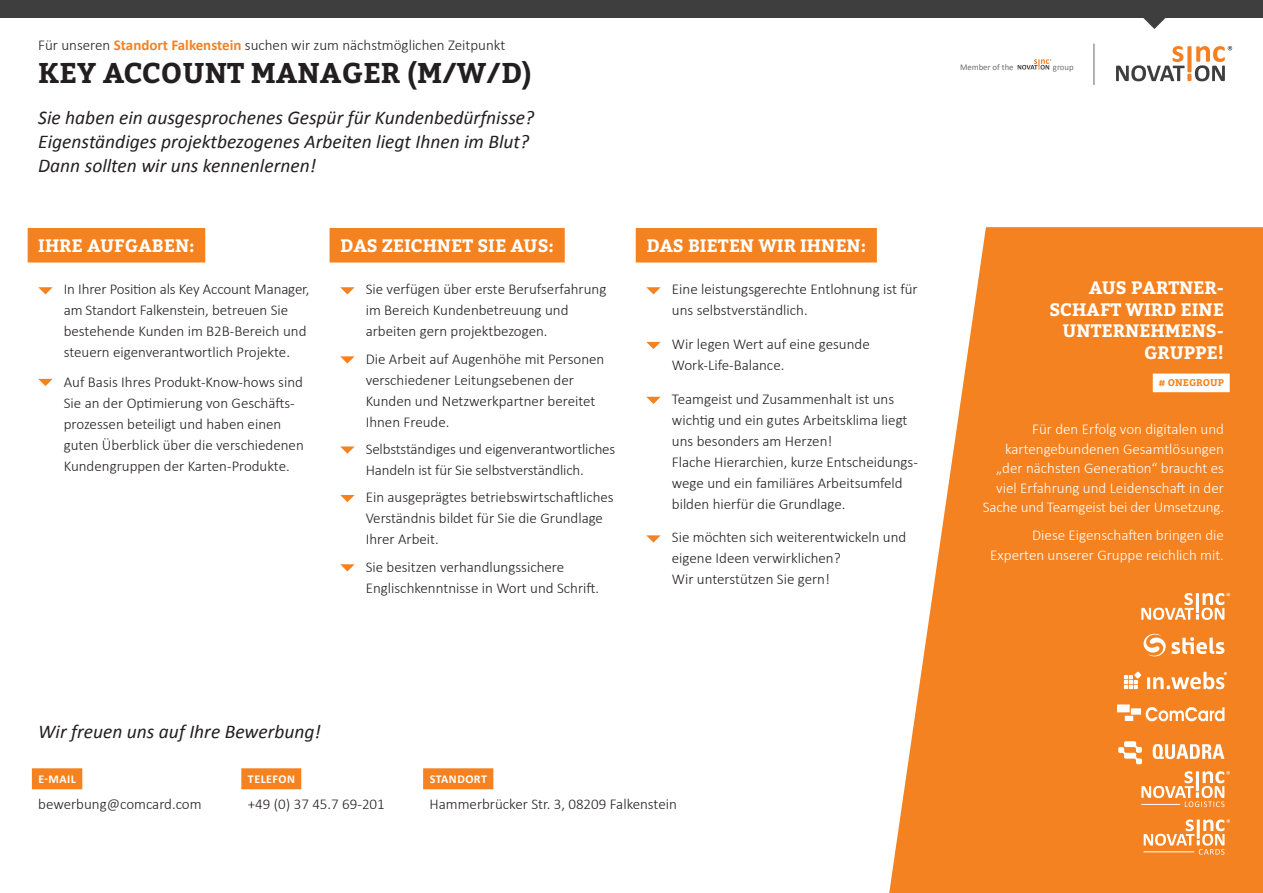
<style>
.page{position:relative;width:1263px;height:893px;background:#fff}
.page>*{position:absolute;margin:0;border:0;box-sizing:border-box;transform-origin:0 0}
.t1{font:700 28.5px "Bitter";color:#231f20}
.t2{font:italic 19.5px/24px "Calibri";color:#231f20}
.t3{font:700 18px/21.6px "Bitter";color:#fff;text-align:right}
.t4{font:300 15px/21px "Calibri";color:#231f20}
.t5{font:300 15px/19.5px "Calibri";color:#fff;text-align:right}
.t6{font:700 12px "Calibri";letter-spacing:.04em;color:#fff}
.t7{font:700 9.75px "Bitter";color:#f58220}
.t8{font:9px "Calibri";color:#fff}
.t9{font:8.7px "Calibri";color:#6c6d70}
.s1{font-weight:700;color:#f58220}
</style>
<div class="page">
<div style="left:28px;top:228px;width:177px;height:34px;background:#f58220"></div>
<div style="left:330px;top:228px;width:235px;height:34px;background:#f58220"></div>
<div style="left:636px;top:228px;width:241px;height:34px;background:#f58220"></div>
<div style="left:0;top:0;width:1263px;height:17px;background:#3e3e3f"></div>
<hr style="left:1093px;top:44px;width:1px;height:41px;background:#5f696f">
<svg style="left:1142px;top:17px;width:24px;height:12px"></svg>
<svg style="left:38px;top:287px;width:15px;height:7px"></svg>
<svg style="left:646px;top:287px;width:15px;height:7px"></svg>
<svg style="left:646px;top:342px;width:15px;height:7px"></svg>
<svg style="left:646px;top:397px;width:15px;height:7px"></svg>
<svg style="left:646px;top:535px;width:15px;height:8px"></svg>
<svg style="left:340px;top:287px;width:15px;height:7px"></svg>
<svg style="left:340px;top:356px;width:15px;height:8px"></svg>
<svg style="left:340px;top:446px;width:15px;height:8px"></svg>
<svg style="left:340px;top:495px;width:15px;height:7px"></svg>
<svg style="left:340px;top:564px;width:15px;height:7px"></svg>
<svg style="left:38px;top:379px;width:15px;height:7px"></svg>
<svg style="left:1017px;top:59px;width:34px;height:11px"></svg>
<div style="left:32px;top:768px;width:50px;height:21px;background:#f58220"></div>
<div style="left:241px;top:768px;width:60px;height:21px;background:#f58220"></div>
<div style="left:423px;top:768px;width:70px;height:21px;background:#f58220"></div>
<svg style="left:889px;top:227px;width:374px;height:666px;fill:#f58220"></svg>
<div style="left:1153px;top:374px;width:77px;height:18px;background:#fff"></div>
<svg style="left:1116px;top:46px;width:116px;height:35px"></svg>
<svg style="left:1118px;top:741px;width:24px;height:23px"></svg>
<svg style="left:1153px;top:744px;width:71px;height:15px"></svg>
<svg style="left:1146px;top:707px;width:78px;height:14px"></svg>
<div style="left:1131px;top:708px;width:10px;height:7px;background:#fff"></div>
<div style="left:1117px;top:704px;width:13px;height:8px;background:#fff"></div>
<div style="left:1125px;top:716px;width:8px;height:5px;background:#fff"></div>
<svg style="left:1142px;top:632px;width:82px;height:26px"></svg>
<svg style="left:1147px;top:672px;width:80px;height:17px"></svg>
<svg style="left:1124px;top:675px;width:14px;height:14px"></svg>
<svg style="left:1134px;top:672px;width:7px;height:7px"></svg>
<svg style="left:1141px;top:771px;width:89px;height:36px"></svg>
<svg style="left:1141px;top:593px;width:83px;height:27px"></svg>
<svg style="left:1144px;top:819px;width:86px;height:36px"></svg>
<p class="t4" style="left:38px;top:34px;width:468px">Für unseren <span class="s1">Standort Falkenstein</span> suchen wir zum nächstmöglichen Zeitpunkt</p>
<h1 class="t1" style="left:38px;top:56px;width:495px">KEY ACCOUNT MANAGER (M/W/D)</h1>
<h2 class="t2" style="left:38px;top:105px;width:497px">Sie haben ein ausgesprochenes Gespür für Kundenbedürfnisse?<br>Eigenständiges projektbezogenes Arbeiten liegt Ihnen im Blut?<br>Dann sollten wir uns kennenlernen!</h2>
<p class="t3" style="left:38px;top:235px;width:158px">IHRE AUFGABEN:</p>
<p class="t4" style="left:64px;top:279px;width:247px">In Ihrer Position als Key Account Manager, am Standort Falkenstein, betreuen Sie bestehende Kunden im B2B-Bereich und steuern eigenverantwortlich Projekte.</p>
<p class="t4" style="left:64px;top:371px;width:242px">Auf Basis Ihres Produkt-Know-hows sind Sie an der Optimierung von Geschäfts&shy;prozessen beteiligt und haben einen guten Überblick über die verschiedenen Kundengruppen der Karten-Produkte.</p>
<p class="t3" style="left:340px;top:235px;width:215px">DAS ZEICHNET SIE AUS:</p>
<p class="t4" style="left:366px;top:279px;width:242px">Sie verfügen über erste Berufserfahrung im Bereich Kundenbetreuung und arbeiten gern projektbezogen.</p>
<p class="t4" style="left:366px;top:348px;width:240px">Die Arbeit auf Augenhöhe mit Personen verschiedener Leitungsebenen der<br>Kunden und Netzwerkpartner bereitet<br>Ihnen Freude.</p>
<p class="t4" style="left:366px;top:438px;width:251px">Selbstständiges und eigenverantwortliches<br>Handeln ist für Sie selbstverständlich.</p>
<p class="t4" style="left:366px;top:487px;width:250px">Ein ausgeprägtes betriebswirtschaftliches<br>Verständnis bildet für Sie die Grundlage<br>Ihrer Arbeit.</p>
<p class="t4" style="left:366px;top:556px;width:235px">Sie besitzen verhandlungssichere<br>Englischkenntnisse in Wort und Schrift.</p>
<p class="t3" style="left:646px;top:235px;width:221px">DAS BIETEN WIR IHNEN:</p>
<p class="t4" style="left:672px;top:279px;width:247px">Eine leistungsgerechte Entlohnung ist für uns selbstverständlich.</p>
<p class="t4" style="left:672px;top:333px;width:199px">Wir legen Wert auf eine gesunde<br>Work-Life-Balance.</p>
<p class="t4" style="left:672px;top:388px;width:248px">Teamgeist und Zusammenhalt ist uns wichtig und ein gutes Arbeitsklima liegt uns besonders am Herzen!<br>Flache Hierarchien, kurze Entscheidungs&shy;wege und ein familiäres Arbeitsumfeld bilden hierfür die Grundlage.</p>
<p class="t4" style="left:672px;top:527px;width:236px">Sie möchten sich weiterentwickeln und eigene Ideen verwirklichen?<br>Wir unterstützen Sie gern!</p>
<p class="t9" style="left:960px;top:61px;width:55px">Member of the</p>
<p class="t9" style="left:1053px;top:61px;width:22px">group</p>
<p class="t3" style="left:1049px;top:277px;width:176px">AUS PARTNER-<br>SCHAFT WIRD EINE<br>UNTERNEHMENS-<br>GRUPPE!</p>
<p class="t7" style="left:1158px;top:377px;width:67px"># ONEGROUP</p>
<p class="t5" style="left:983px;top:419px;width:243px">Für den Erfolg von digitalen und kartengebundenen Gesamtlösungen „der nächsten Generation“ braucht es viel Erfahrung und Leidenschaft in der Sache und Teamgeist bei der Umsetzung.</p>
<p class="t5" style="left:990px;top:525px;width:235px">Diese Eigenschaften bringen die<br>Experten unserer Gruppe reichlich mit.</p>
<p class="t8" style="left:1226px;top:590px;width:6px">®</p>
<h2 class="t2" style="left:38px;top:719px;width:284px">Wir freuen uns auf Ihre Bewerbung!</h2>
<p class="t6" style="left:39px;top:771px;width:39px">E-MAIL</p>
<p class="t4" style="left:38px;top:793px;width:165px">bewerbung@comcard.com</p>
<p class="t6" style="left:248px;top:771px;width:48px">TELEFON</p>
<p class="t4" style="left:248px;top:793px;width:139px">+49 (0) 37 45.7 69-201</p>
<p class="t6" style="left:430px;top:771px;width:59px">STANDORT</p>
<p class="t4" style="left:429px;top:793px;width:249px">Hammerbrücker Str. 3, 08209 Falkenstein</p>
</div>
